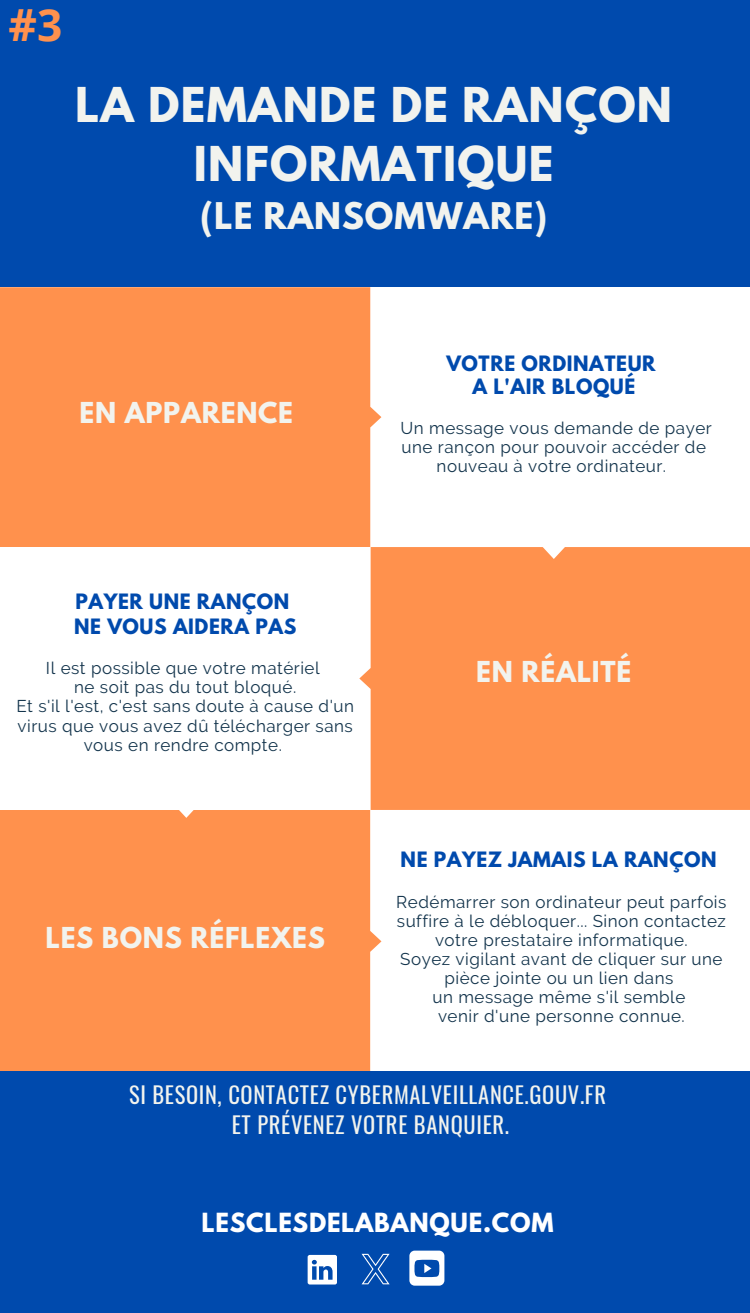
<style>
.page{position:relative;width:750px;height:1313px;background:#fff}
.page>*{position:absolute;margin:0;border:0;box-sizing:border-box;transform-origin:0 0}
.t1{font:700 44.25px "Open Sans";color:#ff914d}
.t2{font:700 42.5px/59px "League Spartan";letter-spacing:.03em;color:#f2f3ee;text-align:center}
.t3{font:700 32.5px "League Spartan";letter-spacing:.03em;color:#f2f3ee}
.t4{font:700 25.5px "League Spartan";letter-spacing:.03em;color:#f2f3ee}
.t5{font:700 23.38px "League Spartan";letter-spacing:.03em;color:#fff}
.t6{font:22.5px/30px "Oswald";letter-spacing:.03em;color:#f2f3ee;text-align:center}
.t7{font:700 18.75px/24.4px "League Spartan";letter-spacing:.03em;color:#004aad}
.t8{font:17px/19.1px "Raleway";letter-spacing:.03em;color:#13344c;text-align:center}
</style>
<div class="page">
<svg style="left:370px;top:809px;width:377px;height:263px"></svg>
<div style="left:0;top:0;width:750px;height:287px;background:#004aad"></div>
<div style="left:0;top:810px;width:381px;height:262px;background:#ff914d"></div>
<div style="left:0;top:1072px;width:750px;height:240px;background:#004aad"></div>
<div style="left:2px;top:810px;width:368px;height:8px;background:#ff914d"></div>
<div style="left:359px;top:547px;width:391px;height:262px;background:#ff914d"></div>
<svg style="left:370px;top:417px;width:367px;height:142px"></svg>
<div style="left:0;top:287px;width:381px;height:260px;background:#ff914d"></div>
<svg style="left:308px;top:1254px;width:29px;height:30px"></svg>
<svg style="left:362px;top:1253px;width:28px;height:31px"></svg>
<div style="left:409px;top:1250px;width:35px;height:35px;background:#fff;border-radius:5px"></div>
<svg style="left:415px;top:1259px;width:24px;height:18px"></svg>
<p class="t1" style="left:9px;top:-6px;width:55px">#3</p>
<p class="t2" style="left:75px;top:81px;width:598px">LA DEMANDE DE RANÇON<br>INFORMATIQUE</p>
<p class="t3" style="left:200px;top:200px;width:349px">(LE RANSOMWARE)</p>
<p class="t4" style="left:80px;top:400px;width:215px">EN APPARENCE</p>
<p class="t7" style="left:446px;top:355px;width:211px;line-height:22.5px;text-align:center">VOTRE ORDINATEUR<br>A L'AIR BLOQUÉ</p>
<p class="t8" style="left:401px;top:418px;width:313px">Un message vous demande de payer une rançon pour pouvoir accéder de nouveau à votre ordinateur.</p>
<h1 class="t7" style="left:74px;top:592px;width:224px">PAYER UNE RANÇON<br>NE VOUS AIDERA PAS</h1>
<h3 class="t8" style="left:46px;top:658px;width:275px">Il est possible que votre matériel</h3>
<h6 class="t8" style="left:74px;top:677px;width:224px">ne soit pas du tout bloqué.</h6>
<p class="t8" style="left:16px;top:697px;width:339px">Et s'il l'est, c'est sans doute à cause d'un virus que vous avez dû télécharger sans vous en rendre compte.</p>
<h6 class="t4" style="left:46px;top:924px;width:281px">LES BONS RÉFLEXES</h6>
<h2 class="t4" style="left:476px;top:659px;width:157px">EN RÉALITÉ</h2>
<p class="t7" style="left:401px;top:850px;width:317px">NE PAYEZ JAMAIS LA RANÇON</p>
<p class="t8" style="left:396px;top:892px;width:332px">Redémarrer son ordinateur peut parfois suffire à le débloquer... Sinon contactez votre prestataire informatique.</p>
<p class="t8" style="left:400px;top:949px;width:324px">Soyez vigilant avant de cliquer sur une pièce jointe ou un lien dans</p>
<h3 class="t8" style="left:433px;top:987px;width:254px">un message même s'il semble</h3>
<h6 class="t8" style="left:438px;top:1007px;width:248px">venir d'une personne connue.</h6>
<h3 class="t6" style="left:129px;top:1079px;width:479px">SI BESOIN, CONTACTEZ CYBERMALVEILLANCE.GOUV.FR<br>ET PRÉVENEZ VOTRE BANQUIER.</h3>
<p class="t5" style="left:202px;top:1210px;width:354px">LESCLESDELABANQUE.COM</p>
</div>
